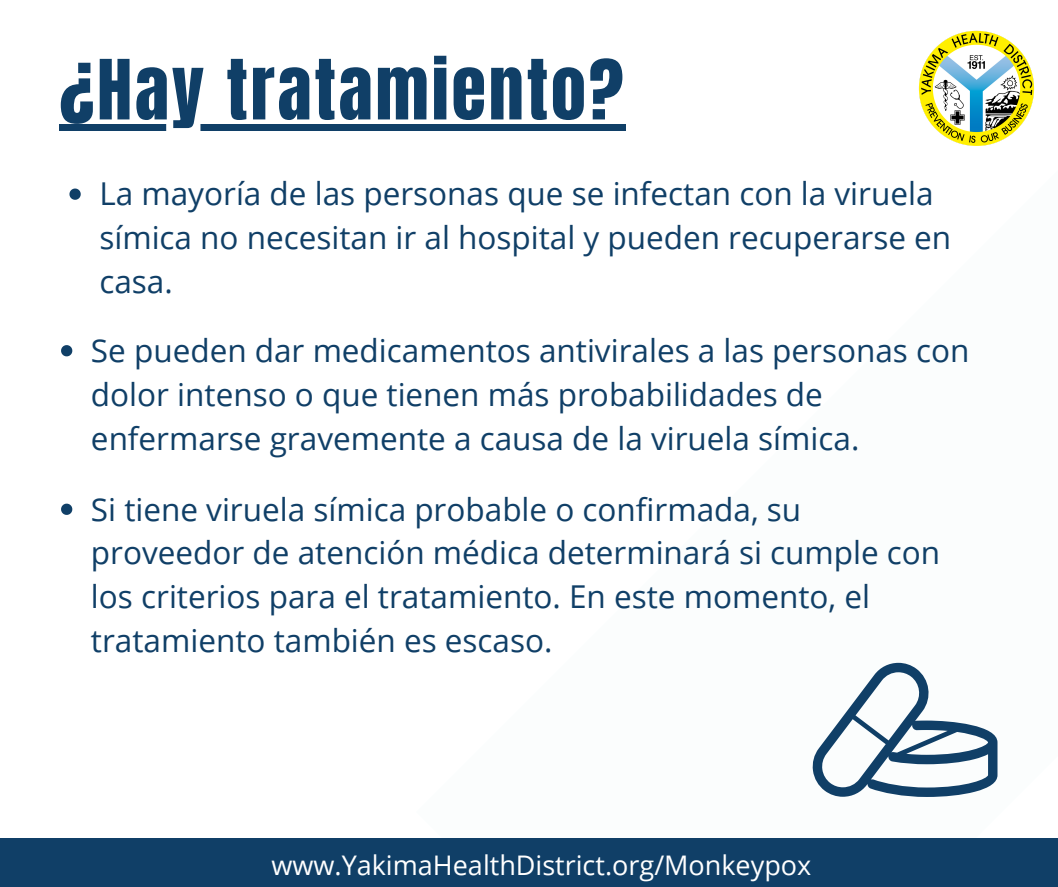
<style>
.page{position:relative;width:1058px;height:887px;background:#fff}
.page>*{position:absolute;margin:0;border:0;box-sizing:border-box;transform-origin:0 0}
.t1{font:70.5px "Anton";letter-spacing:.04em;color:#103f67}
.t2{font:31.5px/43.8px "Open Sans";color:#103f67}
.t3{font:27px "Open Sans";color:#fff}
</style>
<div class="page">
<img style="left:919px;top:31px;width:115px;height:115px">
<svg style="left:812px;top:662px;width:185px;height:135px"></svg>
<div style="left:59px;top:124px;width:567px;height:7px;background:#103f67"></div>
<svg style="left:61px;top:345px;width:11px;height:11px"></svg>
<div style="left:0;top:837px;width:1058px;height:49px;background:#103f67"></div>
<svg style="left:69px;top:188px;width:12px;height:12px"></svg>
<svg style="left:61px;top:503px;width:11px;height:12px"></svg>
<h1 class="t1" style="left:59px;top:39px;width:565px">¿Hay tratamiento?</h1>
<p class="t2" style="left:99px;top:171px;width:853px">La mayoría de las personas que se infectan con la viruela símica no necesitan ir al hospital y pueden recuperarse en casa.</p>
<p class="t2" style="left:91px;top:328px;width:880px">Se pueden dar medicamentos antivirales a las personas con dolor intenso o que tienen más probabilidades de enfermarse gravemente a causa de la viruela símica.</p>
<p class="t2" style="left:91px;top:486px;width:850px">Si tiene viruela símica probable o confirmada, su proveedor de atención médica determinará si cumple con los criterios para el tratamiento. En este momento, el tratamiento también es escaso.</p>
<p class="t3" style="left:271px;top:846px;width:541px">www.YakimaHealthDistrict.org/Monkeypox</p>
</div>
